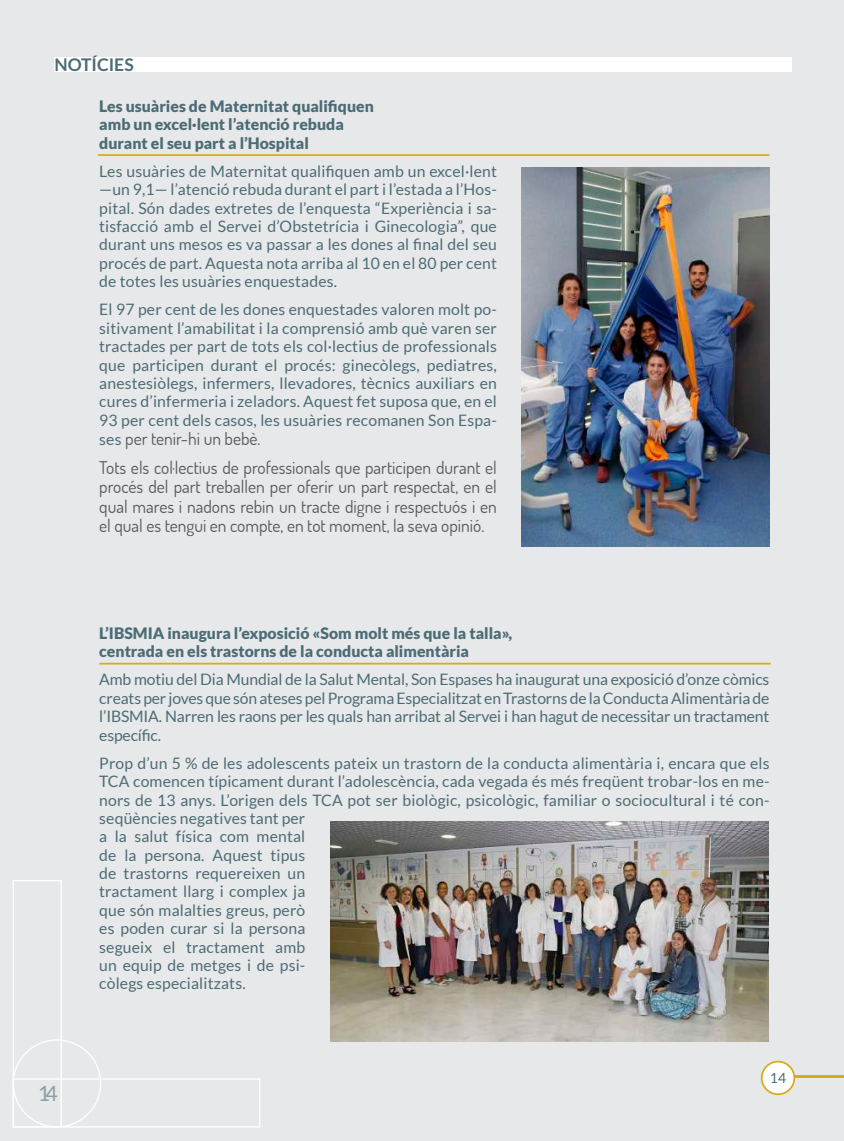
<style>
.page{position:relative;width:844px;height:1141px;background:#fff}
.page>*{position:absolute;margin:0;border:0;box-sizing:border-box;transform-origin:0 0}
.t1{font:21px "Lato";color:#8c9da4}
.t2{font:17.5px/19.2px "Dosis";color:#57585a}
.t3{font:700 17.5px "Lato";color:#4c6c75}
.t4{font:15.75px/18.4px "Lato";letter-spacing:.01em;color:#4c6c75;text-align:justify}
.t5{font:900 15.75px/18.4px "Lato";color:#4c6c75}
.t6{font:14px "Lato";color:#4c6c75}
.s1{font-family:"Lato";font-size:15.75px;color:#4c6c75}
</style>
<div class="page">
<div style="left:0;top:0;width:843px;height:1141px;background:#e7e8e9"></div>
<div style="left:13px;top:880px;width:49px;height:248px;border:1px solid #fff"></div>
<div style="left:13px;top:1078px;width:247px;height:50px;border:1px solid #fff"></div>
<div style="left:55px;top:57px;width:736px;height:15px;background:#fff"></div>
<div style="left:761px;top:1062px;width:33px;height:32px;background:#fff;border-radius:50%"></div>
<div style="left:760px;top:1061px;width:35px;height:34px;border:2px solid #d8ab1b;border-radius:50%"></div>
<hr style="left:794px;top:1076px;width:49px;height:2px;background:#d8ab1b">
<img style="left:521px;top:167px;width:247px;height:380px">
<img style="left:330px;top:821px;width:438px;height:221px">
<hr style="left:98px;top:154px;width:671px;height:2px;background:#d8ab1b">
<hr style="left:99px;top:663px;width:671px;height:1px;background:#d8ab1b">
<p class="t3" style="left:55px;top:55px;width:81px">NOTÍCIES</p>
<p class="t5" style="left:99px;top:97px;width:276px">Les usuàries de Maternitat qualifiquen amb un excel·lent l’atenció rebuda durant el seu part a l’Hospital</p>
<p class="t4" style="left:99px;top:162px;width:399px">Les usuàries de Maternitat qualifiquen amb un excel·lent —un 9,1— l’atenció rebuda durant el part i l’estada a l’Hos&shy;pital. Són dades extretes de l’enquesta “Experiència i sa&shy;tisfacció amb el Servei d’Obstetrícia i Ginecologia”, que durant uns mesos es va passar a les dones al final del seu procés de part. Aquesta nota arriba al 10 en el 80 per cent de totes les usuàries enquestades.</p>
<p class="t4" style="left:99px;top:300px;width:399px">El 97 per cent de les dones enquestades valoren molt po&shy;sitivament l’amabilitat i la comprensió amb què varen ser tractades per part de tots els col·lectius de professionals que participen durant el procés: ginecòlegs, pediatres, anestesiòlegs, infermers, llevadores, tècnics auxiliars en cures d’infermeria i zeladors. Aquest fet suposa que, en el 93 per cent dels casos, les usuàries recomanen Son Espa-</p>
<p class="t2" style="left:99px;top:424px;width:399px;line-height:29.2px"><span class="s1">ses</span> per tenir-hi un bebè.<br>Tots els col·lectius de professionals que participen durant el</p>
<p class="t2" style="left:99px;top:477px;width:399px;text-align:justify">procés del part treballen per oferir un part respectat, en el qual mares i nadons rebin un tracte digne i respectuós i en el qual es tengui en compte, en tot moment, la seva opinió.</p>
<p class="t5" style="left:99px;top:623px;width:414px">L’IBSMIA inaugura l’exposició «Som molt més que la talla», centrada en els trastorns de la conducta alimentària</p>
<p class="t4" style="left:99px;top:670px;width:671px">Amb motiu del Dia Mundial de la Salut Mental, Son Espases ha inaugurat una exposició d’onze còmics creats per joves que són ateses pel Programa Especialitzat en Trastorns de la Conducta Alimentària de l’IBSMIA. Narren les raons per les quals han arribat al Servei i han hagut de necessitar un tractament específic.</p>
<p class="t4" style="left:99px;top:754px;width:671px;text-align:left">Prop d’un 5 % de les adolescents pateix un trastorn de la conducta alimentària i, encara que els TCA comencen típicament durant l’adolescència, cada vegada és més freqüent trobar-los en me&shy;nors de 13 anys. L’origen dels TCA pot ser biològic, psicològic, familiar o sociocultural i té con&shy;seqüències negatives tant per<br>a la salut física com mental<br>de la persona. Aquest tipus<br>de trastorns requereixen un<br>tractament llarg i complex ja<br>que són malalties greus, però<br>es poden curar si la persona<br>segueix el tractament amb<br>un equip de metges i de psi-<br>còlegs especialitzats.</p>
<h1 class="t1" style="left:38px;top:1082px;width:21px">14</h1>
<p class="t6" style="left:769px;top:1070px;width:18px">14</p>
</div>
